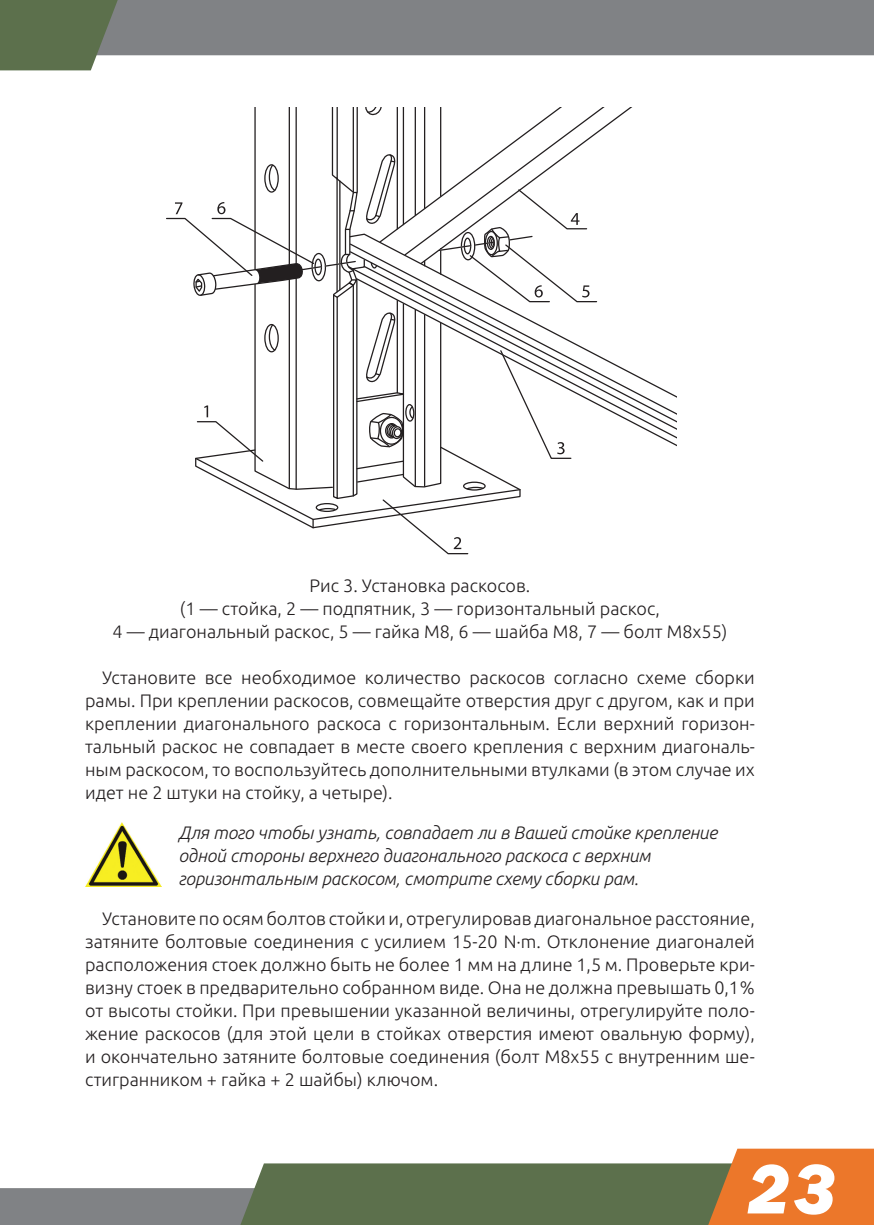
<style>
.page{position:relative;width:874px;height:1225px;background:#fff}
.page>*{position:absolute;margin:0;border:0;box-sizing:border-box;transform-origin:0 0}
.t1{font:italic 800 72px "Franklin Gothic";color:#fff}
.t2{font:300 18px/23px "Ubuntu";color:#231f20;text-align:justify}
.t3{font:italic 300 18px/23px "Ubuntu";color:#231f20}
</style>
<div class="page">
<div style="left:126px;top:0;width:747px;height:55px;background:#808285"></div>
<svg style="left:0;top:1148px;width:873px;height:76px"></svg>
<svg style="left:0;top:0;width:126px;height:70px"></svg>
<svg style="left:166px;top:108px;width:510px;height:447px"></svg>
<svg style="left:394px;top:428px;width:7px;height:9px"></svg>
<div style="left:393px;top:428px;width:8px;height:9px;border:1px solid #231f20;border-radius:50%"></div>
<img style="left:85px;top:822px;width:76px;height:64px">
<p class="t2" style="left:112px;top:575px;width:616px;text-align:center">Рис 3. Установка раскосов.<br>(1 — стойка, 2 — подпятник, 3 — горизонтальный раскос,<br>4 — диагональный раскос, 5 — гайка М8, 6 — шайба М8, 7 — болт М8х55)</p>
<p class="t2" style="left:85px;top:667px;width:671px;text-indent:17px">Установите все необходимое количество раскосов согласно схеме сборки рамы. При креплении раскосов, совмещайте отверстия друг с другом, как и при креплении диагонального раскоса с горизонтальным. Если верхний горизон&shy;тальный раскос не совпадает в месте своего крепления с верхним диагональ&shy;ным раскосом, то воспользуйтесь дополнительными втулками (в этом случае их идет не 2 штуки на стойку, а четыре).</p>
<p class="t3" style="left:178px;top:822px;width:540px">Для того чтобы узнать, совпадает ли в Вашей стойке крепление одной стороны верхнего диагонального раскоса с верхним горизонтальным раскосом, смотрите схему сборки рам.</p>
<p class="t2" style="left:85px;top:908px;width:671px;text-indent:17px">Установите по осям болтов стойки и, отрегулировав диагональное расстояние, затяните болтовые соединения с усилием 15-20 N·m. Отклонение диагоналей расположения стоек должно быть не более 1 мм на длине 1,5 м. Проверьте кри&shy;визну стоек в предварительно собранном виде. Она не должна превышать 0,1 % от высоты стойки. При превышении указанной величины, отрегулируйте поло&shy;жение раскосов (для этой цели в стойках отверстия имеют овальную форму), и окончательно затяните болтовые соединения (болт М8х55 с внутренним ше&shy;стигранником + гайка + 2 шайбы) ключом.</p>
<h1 class="t1" style="left:747px;top:1165px;width:90px">23</h1>
</div>
